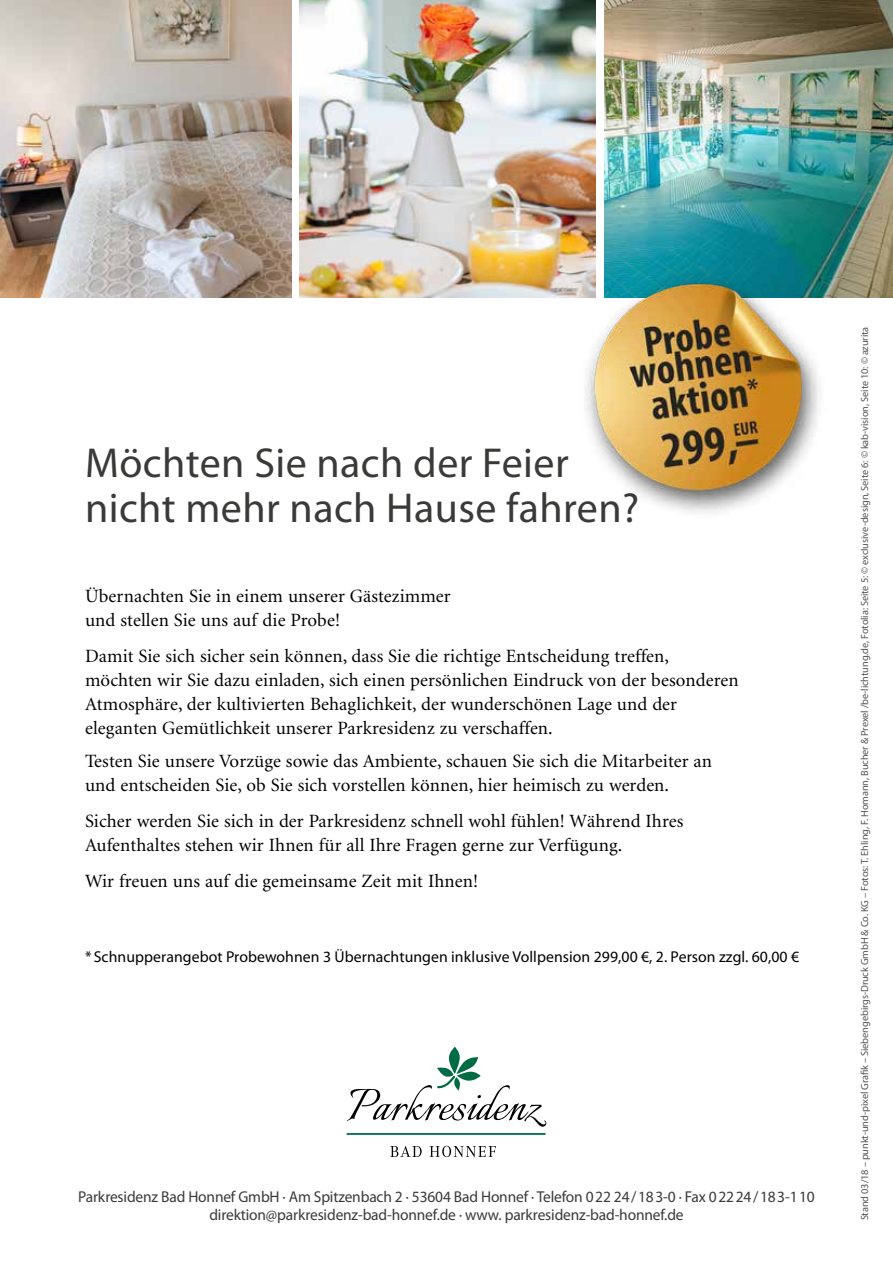
<style>
.page{position:relative;width:893px;height:1263px;background:#fff}
.page>*{position:absolute;margin:0;border:0;box-sizing:border-box;transform-origin:0 0}
.t1{font:42px/45px "Myriad Pro";letter-spacing:.01em;color:#3a3a39}
.t2{font:18.75px/24px "Minion";letter-spacing:.005em;color:#000}
.t3{font:15.75px/18.9px "Myriad Pro";letter-spacing:-.01em;color:#3a3a39;text-align:center}
.t4{font:15.75px "Myriad Pro";letter-spacing:.005em;color:#000}
.t5{font:10.35px "Myriad Pro";letter-spacing:-.01em;color:#565655}
</style>
<div class="page">
<hr style="left:347px;top:1133px;width:198px;height:2px;background:#006b44">
<svg style="left:390px;top:1146px;width:32px;height:11px"></svg>
<svg style="left:430px;top:1146px;width:66px;height:11px"></svg>
<svg style="left:347px;top:1047px;width:199px;height:80px"></svg>
<img style="left:299px;top:0;width:296px;height:298px">
<img style="left:0;top:0;width:291px;height:298px">
<img style="left:605px;top:0;width:288px;height:298px">
<img style="left:579px;top:273px;width:252px;height:239px">
<h1 class="t1" style="left:85px;top:440px;width:556px">Möchten Sie nach der Feier nicht mehr nach Hause fahren?</h1>
<p class="t2" style="left:85px;top:584px;width:367px">Übernachten Sie in einem unserer Gästezimmer und stellen Sie uns auf die Probe!</p>
<p class="t2" style="left:85px;top:644px;width:655px">Damit Sie sich sicher sein können, dass Sie die richtige Entscheidung treffen, möchten wir Sie dazu einladen, sich einen persönlichen Eindruck von der besonderen Atmosphäre, der kultivierten Behaglichkeit, der wunderschönen Lage und der eleganten Gemütlichkeit unserer Parkresidenz zu verschaffen.</p>
<p class="t2" style="left:85px;top:749px;width:628px">Testen Sie unsere Vorzüge sowie das Ambiente, schauen Sie sich die Mitarbeiter an und entscheiden Sie, ob Sie sich vorstellen können, hier heimisch zu werden.</p>
<p class="t2" style="left:85px;top:809px;width:600px">Sicher werden Sie sich in der Parkresidenz schnell wohl fühlen! Während Ihres<br>Aufenthaltes stehen wir Ihnen für all Ihre Fragen gerne zur Verfügung.</p>
<p class="t2" style="left:85px;top:869px;width:395px">Wir freuen uns auf die gemeinsame Zeit mit Ihnen!</p>
<p class="t4" style="left:85px;top:947px;width:716px">* Schnupperangebot Probewohnen 3 Übernachtungen inklusive Vollpension 299,00 €, 2. Person zzgl. 60,00 €</p>
<p class="t3" style="left:78px;top:1186px;width:738px">Parkresidenz Bad Honnef GmbH · Am Spitzenbach 2 · 53604 Bad Honnef · Telefon 022 24/183-0 · Fax 02224/183-110 direktion@parkresidenz-bad-honnef.de · www. parkresidenz-bad-honnef.de</p>
<p class="t5" style="left:858px;top:1220px;width:895px;rotate:-90deg">Stand 03/18 – punkt-und-pixel Grafik – Siebengebirgs-Druck GmbH &amp; Co. KG – Fotos: T. Ehling, F. Homann, Bucher &amp; Prexel /be-lichtung.de, Fotolia: Seite 5: © exclusive-design, Seite 6: © kab-vision, Seite 10: © azurita</p>
</div>
